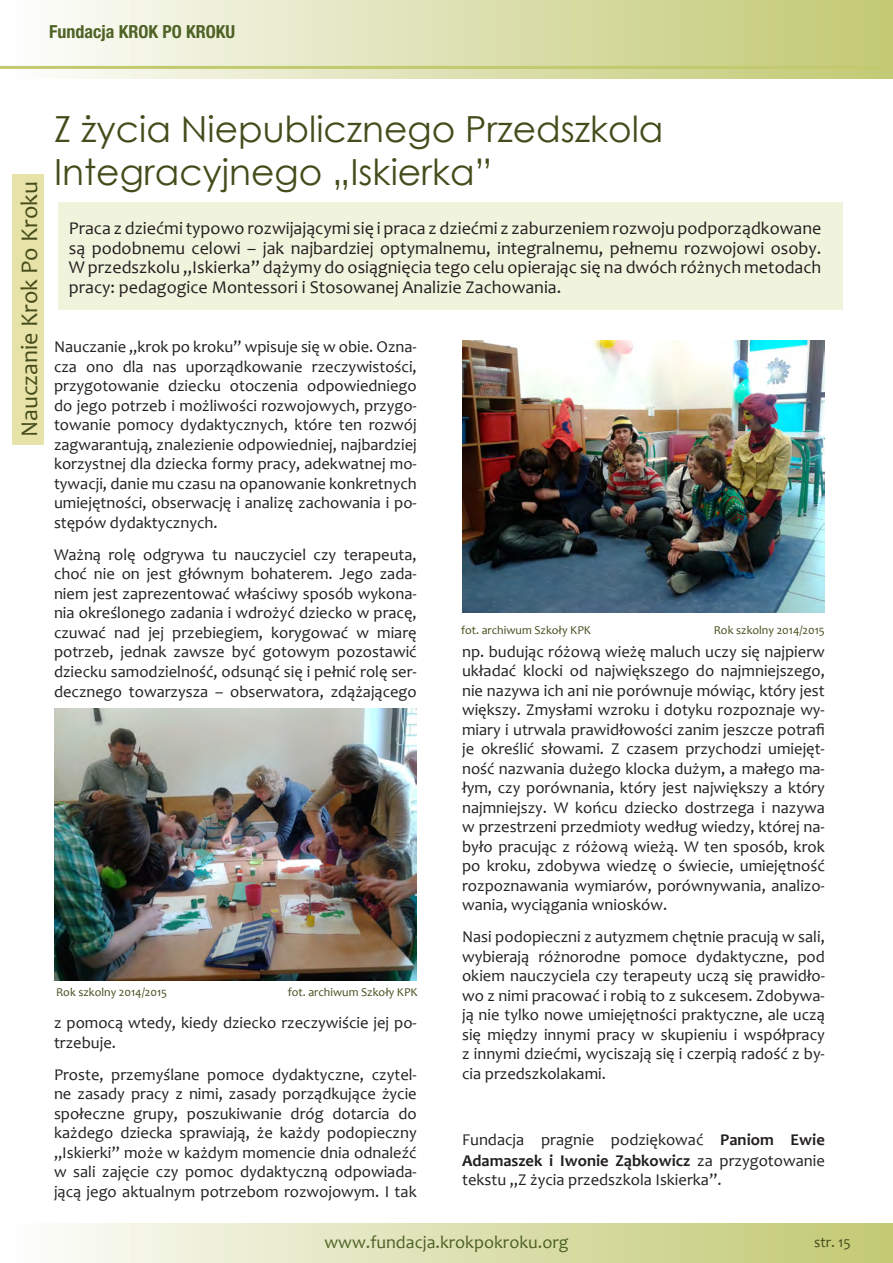
<style>
.page{position:relative;width:893px;height:1263px;background:#fff}
.page>*{position:absolute;margin:0;border:0;box-sizing:border-box;transform-origin:0 0}
.Tytuł_artykułu{font:36px "Century Gothic";color:#454c1b}
.Tytuł_artykułu_akapi{font:24px "Candara";color:#454c1b}
.Akapit{font:18px/19.5px "Candara";color:#231f20;text-align:justify}
.t1{font:18px "Candara";color:#4e6225}
.t2{font:700 condensed 18px "Helvetica Neue LT Pro";color:#4e6225}
.Akapit-2{font:16.5px/19.5px "Candara";color:#231f20;text-align:justify}
.t3{font:15px "Candara";color:#454c1b}
.Tytuł_artykułu_akapi-2{font:12px "Candara";color:#454c1b}
.s1{font-weight:700}
</style>
<div class="page">
<div style="left:0;top:0;width:893px;height:78px;background:linear-gradient(to right,#fdfdfc,#c1c870)"></div>
<div style="left:0;top:1223px;width:893px;height:40px;background:linear-gradient(to right,#fdfdfc,#c1c870)"></div>
<hr style="left:0;top:66px;width:893px;height:3px;background:#c2c96f">
<div style="left:58px;top:202px;width:785px;height:107px;background:#f1f4dd"></div>
<div style="left:13px;top:174px;width:31px;height:270px;background:#e7e2a7"></div>
<img style="left:54px;top:708px;width:363px;height:272px">
<img style="left:462px;top:340px;width:363px;height:272px">
<p class="t2" style="left:49px;top:20px;width:187px">Fundacja KROK PO KROKU</p>
<p class="Tytuł_artykułu_akapi" style="left:14px;top:437px;width:257px;rotate:-90deg">Nauczanie Krok Po Kroku</p>
<p class="Tytuł_artykułu" style="left:54px;top:104px;width:611px">Z życia Niepublicznego Przedszkola</p>
<p class="Tytuł_artykułu" style="left:54px;top:147px;width:440px">Integracyjnego „Iskierka”</p>
<p class="Akapit" style="left:69px;top:218px;width:754px">Praca z dziećmi typowo rozwijającymi się i praca z dziećmi z zaburzeniem rozwoju podporządkowane są podobnemu celowi – jak najbardziej optymalnemu, integralnemu, pełnemu rozwojowi osoby.<br>W przedszkolu „Iskierka” dążymy do osiągnięcia tego celu opierając się na dwóch różnych metodach pracy: pedagogice Montessori i Stosowanej Analizie Zachowania.</p>
<p class="Akapit-2" style="left:54px;top:337px;width:364px">Nauczanie „krok po kroku” wpisuje się w obie. Ozna&shy;cza ono dla nas uporządkowanie rzeczywistości, przygotowanie dziecku otoczenia odpowiedniego do jego potrzeb i możliwości rozwojowych, przygo&shy;towanie pomocy dydaktycznych, które ten rozwój zagwarantują, znalezienie odpowiedniej, najbardziej korzystnej dla dziecka formy pracy, adekwatnej mo&shy;tywacji, danie mu czasu na opanowanie konkretnych umiejętności, obserwację i analizę zachowania i po&shy;stępów dydaktycznych.</p>
<p class="Akapit-2" style="left:54px;top:545px;width:364px">Ważną rolę odgrywa tu nauczyciel czy terapeuta, choć nie on jest głównym bohaterem. Jego zada&shy;niem jest zaprezentować właściwy sposób wykona&shy;nia określonego zadania i wdrożyć dziecko w pracę, czuwać nad jej przebiegiem, korygować w miarę potrzeb, jednak zawsze być gotowym pozostawić dziecku samodzielność, odsunąć się i pełnić rolę ser&shy;decznego towarzysza – obserwatora, zdążającego</p>
<p class="Tytuł_artykułu_akapi-2" style="left:56px;top:985px;width:113px">Rok szkolny 2014/2015</p>
<p class="Tytuł_artykułu_akapi-2" style="left:288px;top:985px;width:132px">fot. archiwum Szkoły KPK</p>
<p class="Akapit-2" style="left:54px;top:1013px;width:364px">z pomocą wtedy, kiedy dziecko rzeczywiście jej po&shy;trzebuje.</p>
<p class="Akapit-2" style="left:54px;top:1064px;width:364px">Proste, przemyślane pomoce dydaktyczne, czytel&shy;ne zasady pracy z nimi, zasady porządkujące życie społeczne grupy, poszukiwanie dróg dotarcia do każdego dziecka sprawiają, że każdy podopieczny „Iskierki” może w każdym momencie dnia odnaleźć w sali zajęcie czy pomoc dydaktyczną odpowiada&shy;jącą jego aktualnym potrzebom rozwojowym. I tak</p>
<p class="Tytuł_artykułu_akapi-2" style="left:461px;top:622px;width:132px">fot. archiwum Szkoły KPK</p>
<p class="Tytuł_artykułu_akapi-2" style="left:714px;top:622px;width:113px">Rok szkolny 2014/2015</p>
<p class="Akapit-2" style="left:462px;top:641px;width:364px">np. budując różową wieżę maluch uczy się najpierw układać klocki od największego do najmniejszego, nie nazywa ich ani nie porównuje mówiąc, który jest większy. Zmysłami wzroku i dotyku rozpoznaje wy&shy;miary i utrwala prawidłowości zanim jeszcze potrafi je określić słowami. Z czasem przychodzi umiejęt&shy;ność nazwania dużego klocka dużym, a małego ma&shy;łym, czy porównania, który jest największy a który najmniejszy. W końcu dziecko dostrzega i nazywa w przestrzeni przedmioty według wiedzy, której na&shy;było pracując z różową wieżą. W ten sposób, krok po kroku, zdobywa wiedzę o świecie, umiejętność rozpoznawania wymiarów, porównywania, analizo&shy;wania, wyciągania wniosków.</p>
<p class="Akapit-2" style="left:462px;top:927px;width:364px">Nasi podopieczni z autyzmem chętnie pracują w sali, wybierają różnorodne pomoce dydaktyczne, pod okiem nauczyciela czy terapeuty uczą się prawidło&shy;wo z nimi pracować i robią to z sukcesem. Zdobywa&shy;ją nie tylko nowe umiejętności praktyczne, ale uczą się między innymi pracy w skupieniu i współpracy z innymi dziećmi, wyciszają się i czerpią radość z by&shy;cia przedszkolakami.</p>
<p class="Akapit-2" style="left:462px;top:1129px;width:364px;line-height:21px">Fundacja pragnie podziękować <span class="s1">Paniom Ewie<br>Adamaszek i Iwonie Ząbkowicz</span> za przygotowanie</p>
<p class="Akapit-2" style="left:462px;top:1170px;width:261px">tekstu „Z życia przedszkola Iskierka”.</p>
<p class="t1" style="left:324px;top:1231px;width:245px">www.fundacja.krokpokroku.org</p>
<p class="t3" style="left:814px;top:1232px;width:38px">str. 15</p>
</div>
